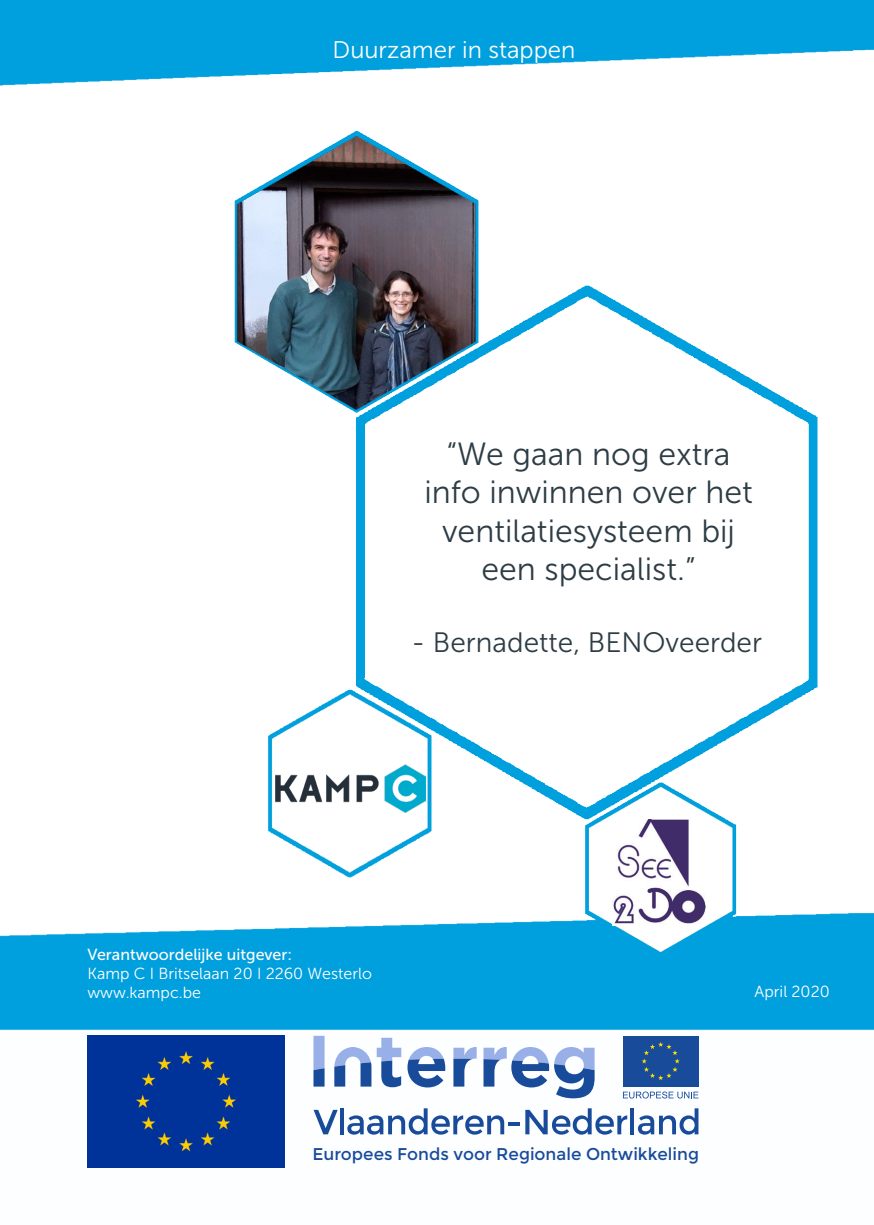
<style>
.page{position:relative;width:874px;height:1225px;background:#fff}
.page>*{position:absolute;margin:0;border:0;box-sizing:border-box;transform-origin:0 0}
.t1{font:32px/38.4px "Museo Sans 300";color:#2d3c45;text-align:center}
.t2{font:28px "Museo Sans 300";color:#2d3c45}
.t3{font:24px "Museo Sans 300";color:#fff}
.t4{font:17px "Montserrat";color:#194b9b}
.t5{font:16px "Museo Sans 300";color:#fff}
.t6{font:16px "Museo Sans 500";color:#fff}
</style>
<div class="page">
<img style="left:0;top:0;width:873px;height:1168px">
<img style="left:612px;top:819px;width:93px;height:106px">
<img style="left:275px;top:765px;width:150px;height:47px">
<div style="left:87px;top:1035px;width:197px;height:132px;background:#039"></div>
<svg style="left:313px;top:1035px;width:11px;height:51px"></svg>
<svg style="left:407px;top:1047px;width:38px;height:40px"></svg>
<svg style="left:453px;top:1046px;width:23px;height:40px"></svg>
<svg style="left:483px;top:1046px;width:111px;height:52px"></svg>
<svg style="left:334px;top:1037px;width:67px;height:50px"></svg>
<div style="left:622px;top:1035px;width:76px;height:51px;background:#194b9b"></div>
<svg style="left:641px;top:1042px;width:38px;height:38px"></svg>
<svg style="left:622px;top:1091px;width:76px;height:7px"></svg>
<svg style="left:313px;top:1109px;width:24px;height:25px"></svg>
<hr style="left:340px;top:1108px;width:3px;height:26px;background:#194b9b">
<svg style="left:347px;top:1108px;width:280px;height:26px"></svg>
<hr style="left:630px;top:1108px;width:4px;height:26px;background:#194b9b">
<svg style="left:637px;top:1108px;width:61px;height:26px"></svg>
<img style="left:180px;top:91px;width:352px;height:334px">
<p class="t3" style="left:332px;top:37px;width:244px">Duurzamer in stappen</p>
<p class="t1" style="left:424px;top:435px;width:330px">“We gaan nog extra info inwinnen over het ventilatiesysteem bij een specialist.”</p>
<p class="t2" style="left:411px;top:627px;width:352px">- Bernadette, BENOveerder</p>
<p class="t6" style="left:87px;top:945px;width:206px">Verantwoordelijke uitgever:</p>
<p class="t5" style="left:87px;top:964px;width:286px">Kamp C I Britselaan 20 I 2260 Westerlo</p>
<p class="t5" style="left:87px;top:983px;width:115px">www.kampc.be</p>
<p class="t5" style="left:754px;top:982px;width:77px">April 2020</p>
<p class="t4" style="left:312px;top:1144px;width:388px">Europees Fonds voor Regionale Ontwikkeling</p>
</div>
